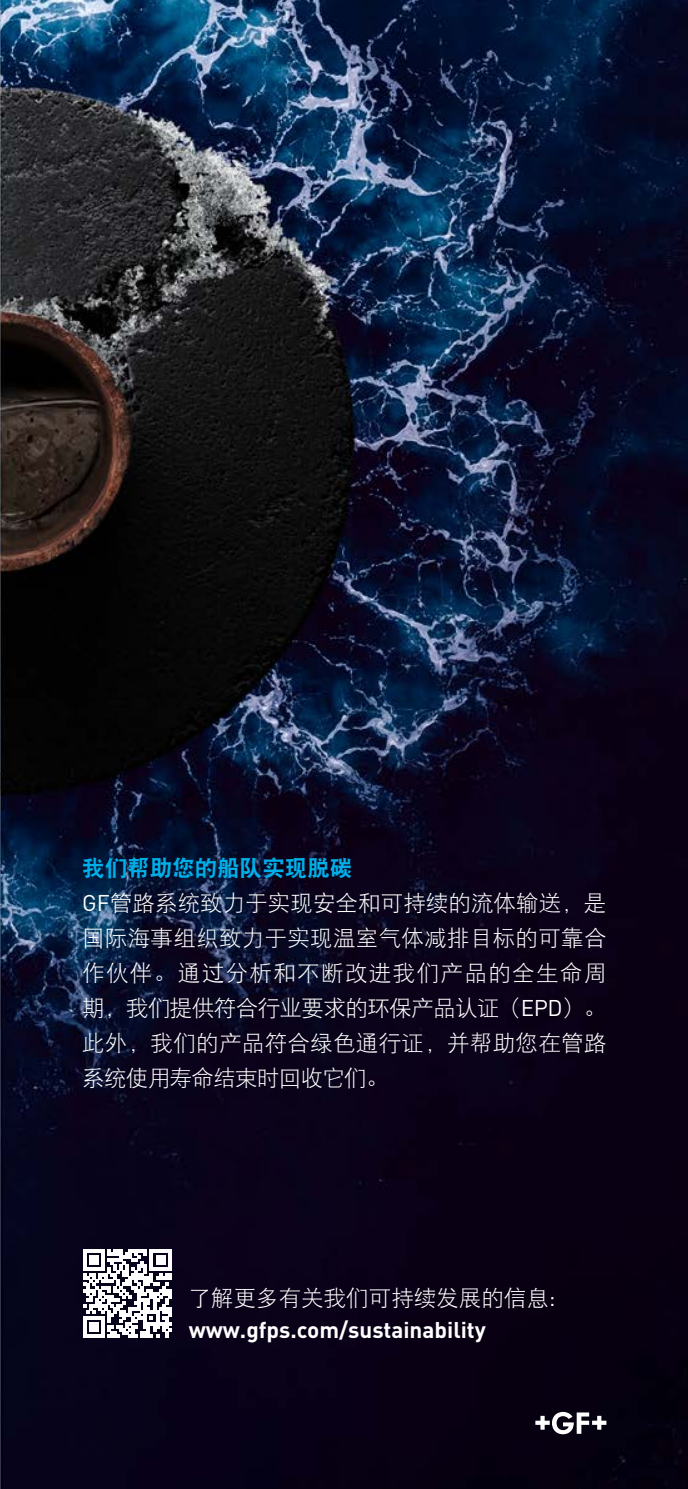
<style>
.page{position:relative;width:688px;height:1489px;background:#fff}
.page>*{position:absolute;margin:0;border:0;box-sizing:border-box;transform-origin:0 0}
.t1{font:22.5px/35px "DF Hei GB W3";color:#fff;text-align:justify}
.t2{font:700 22.5px "DIN Pro";color:#fff}
.t3{font:22.5px "DF Hei GB W9";color:#00afe9}
.s1{font-family:"DIN Pro"}
</style>
<div class="page">
<img style="left:0;top:0;width:687px;height:1488px">
<svg style="left:83px;top:1249px;width:88px;height:88px"></svg>
<svg style="left:535px;top:1411px;width:71px;height:22px"></svg>
<p class="t3" style="left:82px;top:855px;width:271px">我们帮助您的船队实现脱碳</p>
<p class="t1" style="left:82px;top:884px;width:525px"><span class="s1">GF</span>管路系统致力于实现安全和可持续的流体输送，是国际海事组织致力于实现温室气体减排目标的可靠合作伙伴。通过分析和不断改进我们产品的全生命周期，我们提供符合行业要求的环保产品认证（<span class="s1">EPD</span>）。此外，我们的产品符合绿色通行证，并帮助您在管路系统使用寿命结束时回收它们。</p>
<p class="t1" style="left:189px;top:1279px;width:368px">了解更多有关我们可持续发展的信息<span class="s1">:</span></p>
<p class="t2" style="left:189px;top:1314px;width:298px">www.gfps.com/sustainability</p>
</div>
